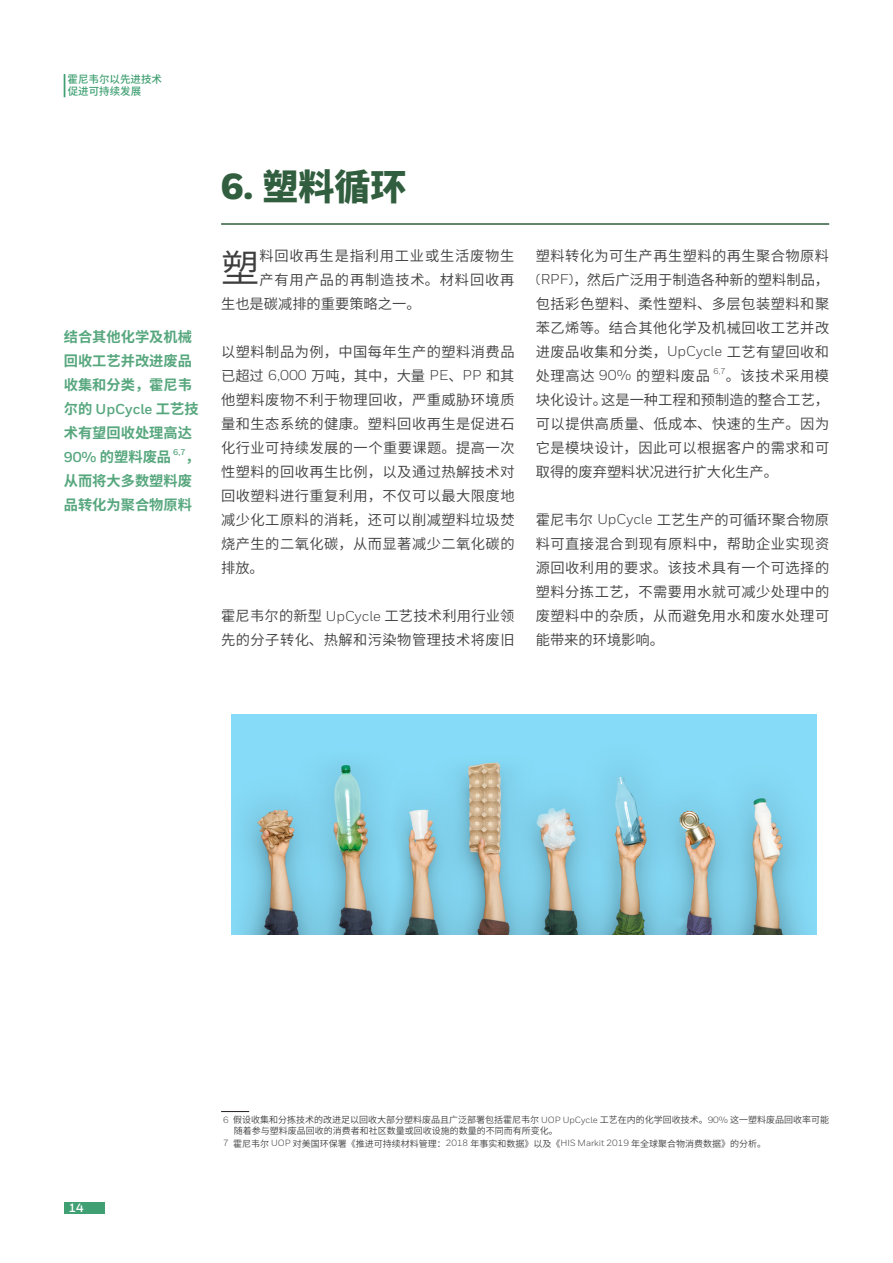
<style>
.page{position:relative;width:893px;height:1263px;background:#fff}
.page>*{position:absolute;margin:0;border:0;box-sizing:border-box;transform-origin:0 0}
.正文{font:38.25px "Source Han Sans SC";color:#3e3e3f}
.文章标题{font:800 36px "Source Han Sans SC";color:#315e3e}
.正文-2{font:14.25px/24px "Source Han Sans SC";letter-spacing:.035em;color:#3e3e3f;text-align:justify}
.正文-3{font:700 14.25px/24px "Source Han Sans SC";color:#57a77e}
.正文-4{font:14.25px "Source Han Sans SC";letter-spacing:.055em;color:#3e3e3f}
.正文-5{font:14.25px "Source Han Sans SC";letter-spacing:.06em;color:#3e3e3f}
.正文-6{font:14.25px "Source Han Sans SC";color:#3e3e3f}
.t1{font:700 12px "Honeywell Sans";color:#fff}
.t2{font:500 10.5px/12.6px "Source Han Sans SC";color:#41a073}
.正文-7{font:9px/10.8px "Source Han Sans SC";color:#3e3e3f}
.正文-8{font:8.25px "Honeywell Sans";color:#3e3e3f}
.正文-9{font:700 8.25px "Honeywell Sans";color:#57a77e}
.s1{font-family:"Honeywell Sans"}
.s2{font-family:"Honeywell Sans";font-weight:900}
.s3{font-family:"Honeywell Sans";color:#4b4c4d}
</style>
<div class="page">
<div style="left:64px;top:1202px;width:41px;height:12px;background:#41a073"></div>
<svg style="left:64px;top:74px;width:1px;height:23px"></svg>
<hr style="left:221px;top:223px;width:608px;height:2px;background:#315e3e">
<svg style="left:221px;top:1111px;width:28px;height:1px"></svg>
<img style="left:232px;top:715px;width:584px;height:219px">
<p class="t2" style="left:68px;top:73px;width:96px">霍尼韦尔以先进技术促进可持续发展</p>
<p class="正文-3" style="left:64px;top:325px;width:136px">结合其他化学及机械回收工艺并改进废品收集和分类，霍尼韦尔的 <span class="s1">UpCycle</span> 工艺技术有望回收处理高达<br><span class="s1">90%</span> 的塑料废品</p>
<p class="正文-9" style="left:173px;top:447px;width:14px">6,7</p>
<p class="正文-3" style="left:64px;top:445px;width:138px;text-indent:122px">，从而将大多数塑料废品转化为聚合物原料</p>
<p class="文章标题" style="left:221px;top:166px;width:187px"><span class="s2">6.</span> 塑料循环</p>
<p class="正文" style="left:221px;top:246px;width:40px">塑</p>
<p class="正文-4" style="left:259px;top:248px;width:257px">料回收再生是指利用工业或生活废物生</p>
<p class="正文-5" style="left:259px;top:272px;width:257px">产有用产品的再制造技术。材料回收再</p>
<p class="正文-6" style="left:221px;top:296px;width:201px">生也是碳减排的重要策略之一。</p>
<p class="正文-2" style="left:221px;top:340px;width:295px">以塑料制品为例，中国每年生产的塑料消费品已超过 <span class="s1">6,000</span> 万吨，其中，大量 <span class="s1">PE</span>、<span class="s1">PP</span> 和其他塑料废物不利于物理回收，严重威胁环境质量和生态系统的健康。塑料回收再生是促进石化行业可持续发展的一个重要课题。提高一次性塑料的回收再生比例，以及通过热解技术对回收塑料进行重复利用，不仅可以最大限度地减少化工原料的消耗，还可以削减塑料垃圾焚烧产生的二氧化碳，从而显著减少二氧化碳的排放。</p>
<p class="正文-2" style="left:221px;top:604px;width:295px">霍尼韦尔的新型 <span class="s1">UpCycle</span> 工艺技术利用行业领先的分子转化、热解和污染物管理技术将废旧</p>
<p class="正文-2" style="left:536px;top:244px;width:295px">塑料转化为可生产再生塑料的再生聚合物原料<span class="s1">(RPF)</span>，然后广泛用于制造各种新的塑料制品，包括彩色塑料、柔性塑料、多层包装塑料和聚苯乙烯等。结合其他化学及机械回收工艺并改进废品收集和分类，<span class="s1">UpCycle</span> 工艺有望回收和处理高达 <span class="s1">90%</span> 的塑料废品</p>
<p class="正文-8" style="left:714px;top:366px;width:14px">6,7</p>
<p class="正文-2" style="left:536px;top:364px;width:295px;text-indent:190px">。该技术采用模块化设计。这是一种工程和预制造的整合工艺，可以提供高质量、低成本、快速的生产。因为它是模块设计，因此可以根据客户的需求和可取得的废弃塑料状况进行扩大化生产。</p>
<p class="正文-2" style="left:536px;top:508px;width:295px">霍尼韦尔 <span class="s1">UpCycle</span> 工艺生产的可循环聚合物原料可直接混合到现有原料中，帮助企业实现资源回收利用的要求。该技术具有一个可选择的塑料分拣工艺，不需要用水就可减少处理中的废塑料中的杂质，从而避免用水和废水处理可能带来的环境影响。</p>
<p class="t1" style="left:69px;top:1200px;width:16px">14</p>
<p class="正文-7" style="left:234px;top:1114px;width:597px;text-indent:-11px"><span class="s3">6</span> 假设收集和分拣技术的改进足以回收大部分塑料废品且广泛部署包括霍尼韦尔 <span class="s1">UOP UpCycle</span> 工艺在内的化学回收技术。<span class="s1">90%</span> 这一塑料废品回收率可能随着参与塑料废品回收的消费者和社区数量或回收设施的数量的不同而有所变化。</p>
<p class="正文-7" style="left:223px;top:1138px;width:544px"><span class="s1">7</span> 霍尼韦尔 <span class="s1">UOP</span> 对美国环保署《推进可持续材料管理：<span class="s1">2018</span> 年事实和数据》以及《<span class="s1">HIS Markit 2019</span> 年全球聚合物消费数据》的分析。</p>
</div>
